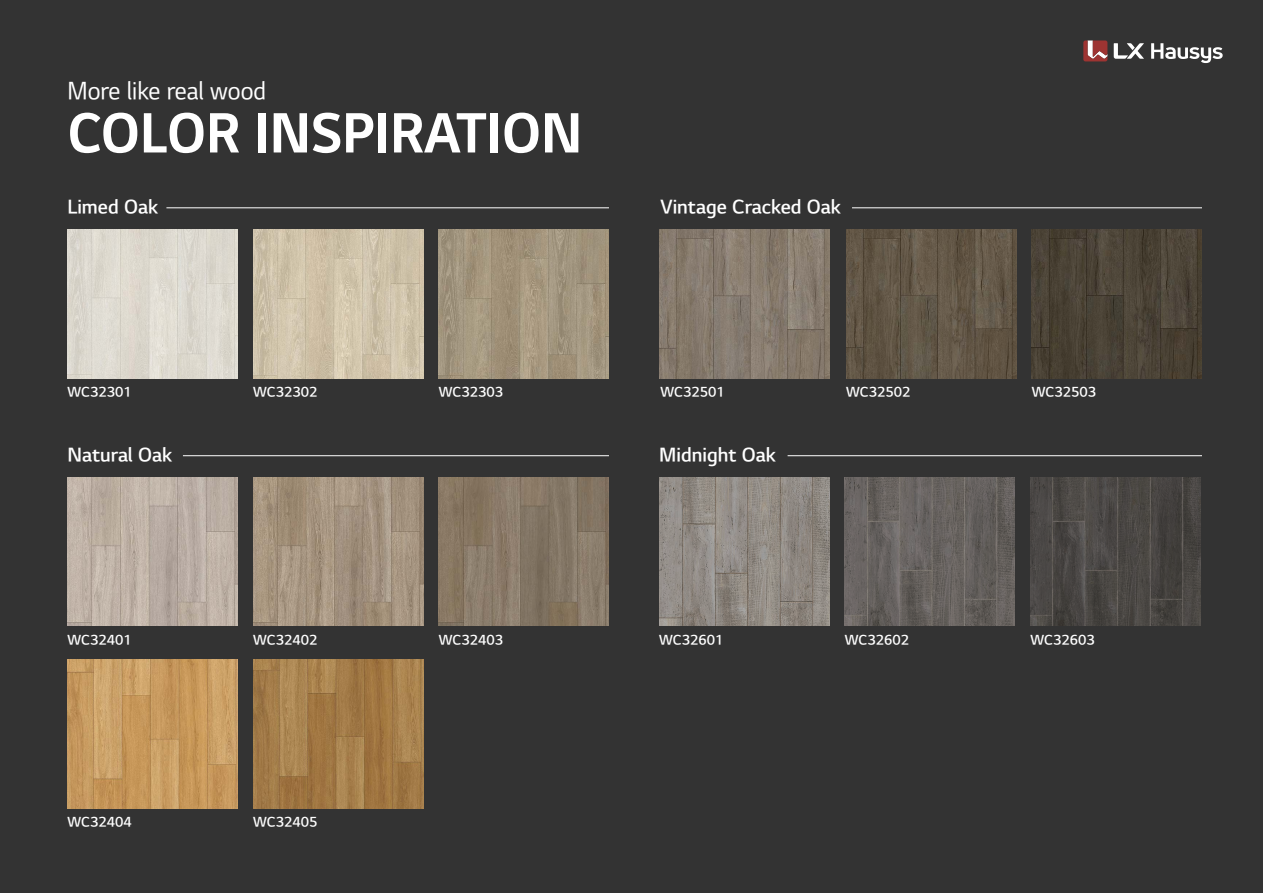
<style>
.page{position:relative;width:1263px;height:893px;background:#333}
.page>*{position:absolute;margin:0;border:0;box-sizing:border-box;transform-origin:0 0}
.t1{font:54.15px "LG Sm Haotf TB";color:#fff;scale:.95 1}
.t2{font:24.15px "LG Sm Haotf TR";color:#fff;scale:.95 1}
.t3{font:19.05px "LG Sm Haotf TSB";color:#fff}
.t4{font:13.5px "LG Sm Haotf TSB";color:#fff}
</style>
<div class="page">
<img style="left:659px;top:230px;width:170px;height:148px">
<img style="left:846px;top:229px;width:170px;height:149px">
<img style="left:1032px;top:229px;width:170px;height:149px">
<hr style="left:852px;top:207px;width:351px;height:1px;background:#fff">
<img style="left:68px;top:229px;width:170px;height:149px">
<img style="left:253px;top:229px;width:170px;height:149px">
<img style="left:439px;top:229px;width:170px;height:149px">
<hr style="left:166px;top:207px;width:443px;height:1px;background:#fff">
<img style="left:68px;top:659px;width:170px;height:149px">
<img style="left:253px;top:659px;width:170px;height:149px">
<img style="left:68px;top:477px;width:170px;height:149px">
<img style="left:253px;top:477px;width:170px;height:149px">
<img style="left:439px;top:477px;width:170px;height:149px">
<hr style="left:183px;top:455px;width:426px;height:1px;background:#fff">
<img style="left:659px;top:477px;width:170px;height:149px">
<img style="left:845px;top:477px;width:170px;height:149px">
<img style="left:1030px;top:477px;width:170px;height:149px">
<hr style="left:788px;top:455px;width:415px;height:1px;background:#fff">
<svg style="left:1151px;top:43px;width:71px;height:20px"></svg>
<svg style="left:1114px;top:43px;width:30px;height:16px"></svg>
<svg style="left:1083px;top:41px;width:24px;height:20px"></svg>
<p class="t2" style="left:68px;top:79px;width:211px">More like real wood</p>
<p class="t1" style="left:68px;top:108px;width:543px">COLOR INSPIRATION</p>
<p class="t3" style="left:68px;top:198px;width:92px">Limed Oak</p>
<p class="t4" style="left:68px;top:386px;width:66px">WC32301</p>
<p class="t4" style="left:253px;top:386px;width:66px">WC32302</p>
<p class="t4" style="left:439px;top:386px;width:66px">WC32303</p>
<p class="t3" style="left:68px;top:445px;width:106px">Natural Oak</p>
<p class="t4" style="left:68px;top:633px;width:66px">WC32401</p>
<p class="t4" style="left:253px;top:633px;width:66px">WC32402</p>
<p class="t4" style="left:439px;top:633px;width:66px">WC32403</p>
<p class="t4" style="left:68px;top:816px;width:66px">WC32404</p>
<p class="t4" style="left:253px;top:816px;width:66px">WC32405</p>
<p class="t3" style="left:660px;top:198px;width:182px">Vintage Cracked Oak</p>
<p class="t4" style="left:660px;top:386px;width:66px">WC32501</p>
<p class="t4" style="left:846px;top:386px;width:66px">WC32502</p>
<p class="t4" style="left:1032px;top:386px;width:66px">WC32503</p>
<p class="t3" style="left:659px;top:445px;width:118px">Midnight Oak</p>
<p class="t4" style="left:659px;top:633px;width:66px">WC32601</p>
<p class="t4" style="left:845px;top:633px;width:66px">WC32602</p>
<p class="t4" style="left:1030px;top:633px;width:66px">WC32603</p>
</div>
